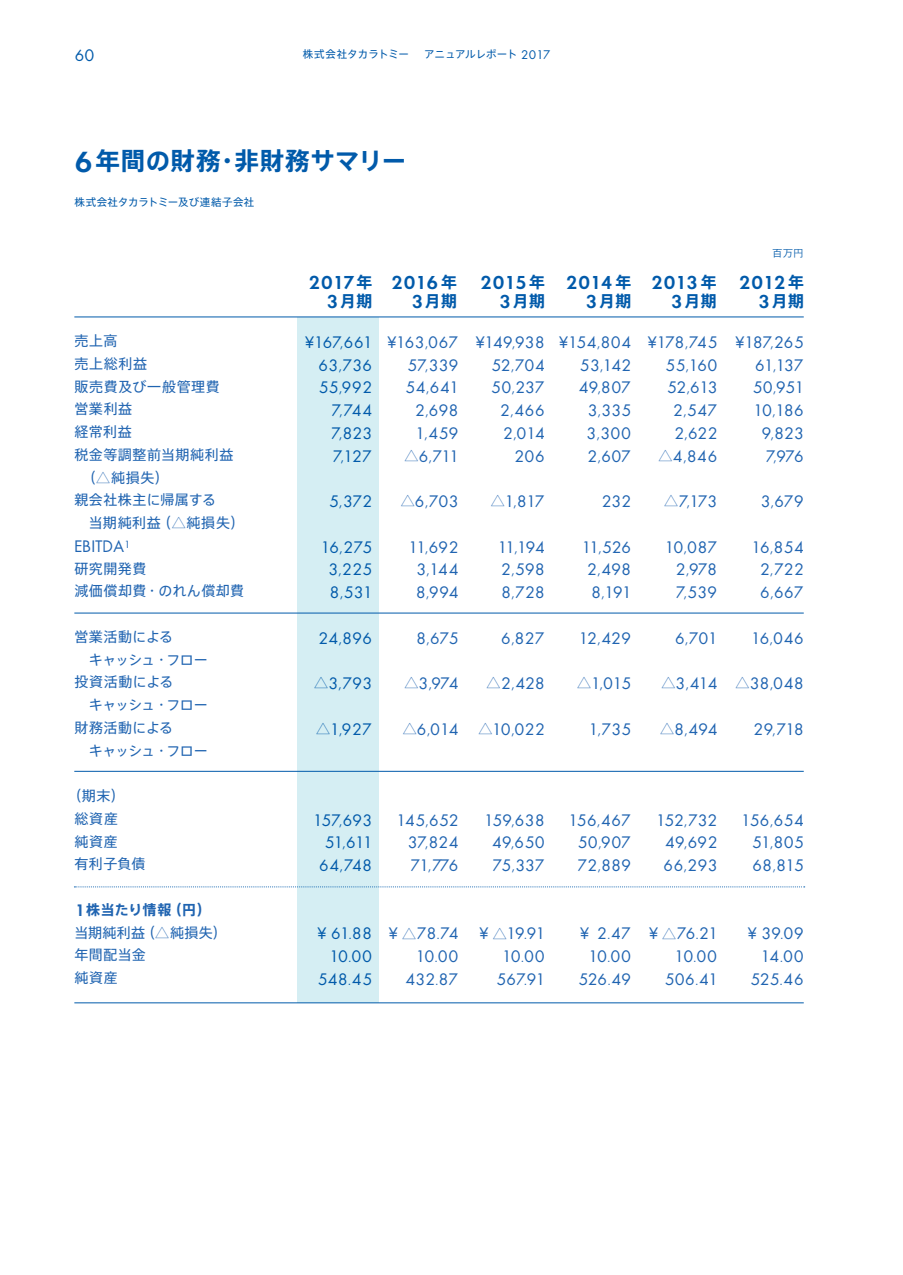
<style>
.page{position:relative;width:903px;height:1275px;background:#fff}
.page>*{position:absolute;margin:0;border:0;box-sizing:border-box;transform-origin:0 0}
.t1{font:700 24.5px "Axis Std";letter-spacing:.02em;color:#015aaa}
.t2{font:600 17.32px "Futura ICG";letter-spacing:-.03em;color:#015aaa}
.t3{font:700 15.75px "Axis Std";letter-spacing:.035em;color:#015aaa}
.t4{font:15.4px/22.8px "Futura ICG";letter-spacing:-.015em;color:#2064b1;text-align:justify}
.t5{font:15.4px/22.8px "Futura ICG";letter-spacing:-.01em;color:#015aaa;text-align:right}
.t6{font:15.4px/22.8px "Futura ICG";letter-spacing:-.045em;color:#2064b1;text-align:right}
.t7{font:15.4px/22.8px "Futura ICG";letter-spacing:-.06em;color:#015aaa;text-align:right}
.t8{font:15.4px/22.8px "Futura ICG";letter-spacing:-.04em;color:#2064b1;text-align:right}
.t9{font:14px/22.8px "Axis Std";letter-spacing:.03em;color:#2064b1}
.t10{font:14px/22.8px "Axis Std";letter-spacing:-.02em;color:#2064b1}
.t11{font:10.5px "Axis Std";color:#015aaa}
.t12{font:10.5px "Axis Std";letter-spacing:.025em;color:#015aaa}
.t13{font:500 10.5px "Yu Go";color:#015aaa}
.s1{font-family:"Futura ICG";font-size:11.55px}
.s2{font-family:"Futura ICG";font-weight:600;font-size:26.95px}
.s3{font-family:"Futura ICG";font-weight:600;font-size:15.4px}
.s4{font-weight:700}
.s5{font-family:"Axis Std";font-weight:700;font-size:15.75px}
.s6{font-family:"Futura ICG";font-weight:600;font-size:17.32px}
.s7{font-family:"Axis Std";font-size:14px}
</style>
<div class="page">
<div style="left:297px;top:317px;width:81px;height:686px;background:#d5eef3"></div>
<hr style="left:74px;top:613px;width:730px;height:1px;background:#015aaa">
<hr style="left:74px;top:771px;width:730px;height:1px;background:#015aaa">
<hr style="left:74px;top:316px;width:730px;height:1px;background:#015aaa">
<hr style="left:74px;top:1002px;width:730px;height:1px;background:#015aaa">
<svg style="left:74px;top:886px;width:731px;height:1px"></svg>
<p class="t5" style="left:74px;top:43px;width:22px">60</p>
<p class="t11" style="left:303px;top:47px;width:108px">株式会社タカラトミー</p>
<p class="t11" style="left:424px;top:47px;width:128px">アニュアルレポート <span class="s1">2017</span></p>
<h1 class="t1" style="left:74px;top:142px;width:333px"><span class="s2">6</span>年間の財務・非財務サマリー</h1>
<p class="t12" style="left:74px;top:195px;width:181px">株式会社タカラトミー及び連結子会社</p>
<p class="t9" style="left:74px;top:329px;width:171px">売上高<br>売上総利益<br>販売費及び一般管理費<br>営業利益<br>経常利益<br>税金等調整前当期純利益　（△純損失）<br>親会社株主に帰属する<br>　当期純利益（△純損失）</p>
<p class="t4" style="left:74px;top:534px;width:57px">EBITDA<sup>1</sup></p>
<p class="t9" style="left:74px;top:556px;width:171px">研究開発費<br>減価償却費・のれん償却費</p>
<p class="t10" style="left:74px;top:624px;width:135px">営業活動による<br>　キャッシュ・フロー投資活動による<br>　キャッシュ・フロー財務活動による<br>　キャッシュ・フロー</p>
<p class="t9" style="left:74px;top:784px;width:73px;text-indent:-7px">（期末）<br>総資産<br>純資産<br>有利子負債</p>
<p class="t9" style="left:74px;top:897px;width:154px"><span class="s3">1</span><span class="s4">株当たり情報（円）</span>当期純利益（△純損失）年間配当金<br>純資産</p>
<p class="t2" style="left:308px;top:271px;width:65px">2017<span class="s5">年</span></p>
<p class="t3" style="left:327px;top:289px;width:47px"><span class="s6">3</span>月期</p>
<p class="t5" style="left:305px;top:331px;width:69px">¥167,661<br>63,736<br>55,992<br>7,744<br>7,823<br>7,127</p>
<p class="t5" style="left:329px;top:490px;width:45px">5,372</p>
<p class="t5" style="left:328px;top:535px;width:45px;text-align:justify;text-indent:-8px">16,275<br>3,225<br>8,531</p>
<p class="t5" style="left:318px;top:626px;width:56px">24,896</p>
<p class="t5" style="left:314px;top:672px;width:59px"><span class="s7">△</span>3,793</p>
<p class="t5" style="left:316px;top:717px;width:57px"><span class="s7">△</span>1,927</p>
<p class="t2" style="left:391px;top:271px;width:67px">2016 <span class="s5">年</span></p>
<p class="t3" style="left:411px;top:289px;width:47px"><span class="s6">3</span>月期</p>
<p class="t4" style="left:387px;top:331px;width:73px;text-align:right">¥163,067<br>57,339<br>54,641<br>2,698<br>1,459 <span class="s7">△</span>6,711</p>
<p class="t4" style="left:401px;top:490px;width:59px"><span class="s7">△</span>6,703</p>
<p class="t4" style="left:407px;top:535px;width:52px;text-align:center">11,692<br>3,144<br>8,994</p>
<p class="t4" style="left:416px;top:626px;width:44px">8,675</p>
<p class="t4" style="left:404px;top:672px;width:56px"><span class="s7">△</span>3,974</p>
<p class="t4" style="left:403px;top:717px;width:57px"><span class="s7">△</span>6,014</p>
<p class="t2" style="left:480px;top:271px;width:66px">2015<span class="s5">年</span></p>
<p class="t3" style="left:499px;top:289px;width:47px"><span class="s6">3</span>月期</p>
<p class="t4" style="left:475px;top:331px;width:71px;text-align:right">¥149,938<br>52,704<br>50,237<br>2,466<br>2,014<br>206</p>
<p class="t4" style="left:491px;top:490px;width:55px"><span class="s7">△</span>1,817</p>
<p class="t4" style="left:497px;top:535px;width:50px">11,194<br>2,598<br>8,728</p>
<p class="t4" style="left:501px;top:626px;width:45px">6,827</p>
<p class="t4" style="left:486px;top:672px;width:60px"><span class="s7">△</span>2,428</p>
<p class="t4" style="left:478px;top:717px;width:68px"><span class="s7">△</span>10,022</p>
<p class="t2" style="left:566px;top:271px;width:67px">2014 <span class="s5">年</span></p>
<p class="t3" style="left:586px;top:289px;width:47px"><span class="s6">3</span>月期</p>
<p class="t4" style="left:559px;top:331px;width:74px;text-align:right">¥154,804<br>53,142<br>49,807<br>3,335<br>3,300<br>2,607</p>
<p class="t4" style="left:601px;top:490px;width:31px">232</p>
<p class="t4" style="left:587px;top:535px;width:46px;text-indent:-6px">11,526<br>2,498<br>8,191</p>
<p class="t4" style="left:578px;top:626px;width:55px">12,429</p>
<p class="t4" style="left:577px;top:672px;width:55px"><span class="s7">△</span>1,015</p>
<p class="t4" style="left:588px;top:717px;width:45px">1,735</p>
<p class="t2" style="left:651px;top:271px;width:67px">2013 <span class="s5">年</span></p>
<p class="t3" style="left:671px;top:289px;width:47px"><span class="s6">3</span>月期</p>
<p class="t4" style="left:647px;top:331px;width:71px;text-align:right">¥178,745<br>55,160<br>52,613<br>2,547<br>2,622 <span class="s7">△</span>4,846</p>
<p class="t4" style="left:664px;top:490px;width:55px"><span class="s7">△</span>7,173</p>
<p class="t4" style="left:676px;top:535px;width:43px;text-indent:-12px">10,087<br>2,978<br>7,539</p>
<p class="t4" style="left:675px;top:626px;width:44px">6,701</p>
<p class="t4" style="left:661px;top:672px;width:57px"><span class="s7">△</span>3,414</p>
<p class="t4" style="left:660px;top:717px;width:59px"><span class="s7">△</span>8,494</p>
<p class="t7" style="left:312px;top:808px;width:61px">157,693<br>51,611<br>64,748</p>
<p class="t4" style="left:407px;top:808px;width:52px;text-indent:-12px">145,652<br>37,824<br>71,776</p>
<p class="t4" style="left:492px;top:808px;width:54px;text-indent:-9px">159,638<br>49,650<br>75,337</p>
<p class="t5" style="left:317px;top:922px;width:56px">¥ 61.88<br>10.00<br>548.45</p>
<p class="t4" style="left:389px;top:922px;width:71px;text-align:right">¥ <span class="s7">△</span>78.74<br>10.00<br>432.87</p>
<p class="t8" style="left:479px;top:922px;width:67px">¥ <span class="s7">△</span>19.91<br>10.00<br>567.91</p>
<p class="t4" style="left:577px;top:808px;width:55px;text-indent:-10px">156,467<br>50,907<br>72,889</p>
<p class="t4" style="left:663px;top:808px;width:56px;text-indent:-8px">152,732<br>49,692<br>66,293</p>
<p class="t4" style="left:578px;top:922px;width:54px;text-align:center">¥ 2.47<br>10.00<br>526.49</p>
<p class="t4" style="left:649px;top:922px;width:70px;text-align:right">¥ <span class="s7">△</span>76.21<br>10.00<br>506.41</p>
<p class="t13" style="left:772px;top:244px;width:33px">百万円</p>
<p class="t2" style="left:739px;top:271px;width:66px">2012<span class="s5">年</span></p>
<p class="t3" style="left:758px;top:289px;width:47px"><span class="s6">3</span>月期</p>
<p class="t6" style="left:735px;top:331px;width:70px">¥187,265<br>61,137<br>50,951<br>10,186<br>9,823<br>7,976</p>
<p class="t4" style="left:760px;top:490px;width:45px">3,679</p>
<p class="t4" style="left:760px;top:535px;width:46px;text-indent:-9px">16,854<br>2,722<br>6,667</p>
<p class="t4" style="left:750px;top:626px;width:55px">16,046</p>
<p class="t4" style="left:735px;top:672px;width:70px"><span class="s7">△</span>38,048</p>
<p class="t4" style="left:753px;top:717px;width:52px">29,718</p>
<p class="t4" style="left:752px;top:808px;width:53px;text-indent:-12px">156,654<br>51,805<br>68,815</p>
<p class="t4" style="left:747px;top:922px;width:58px;text-align:right">¥ 39.09<br>14.00<br>525.46</p>
</div>
